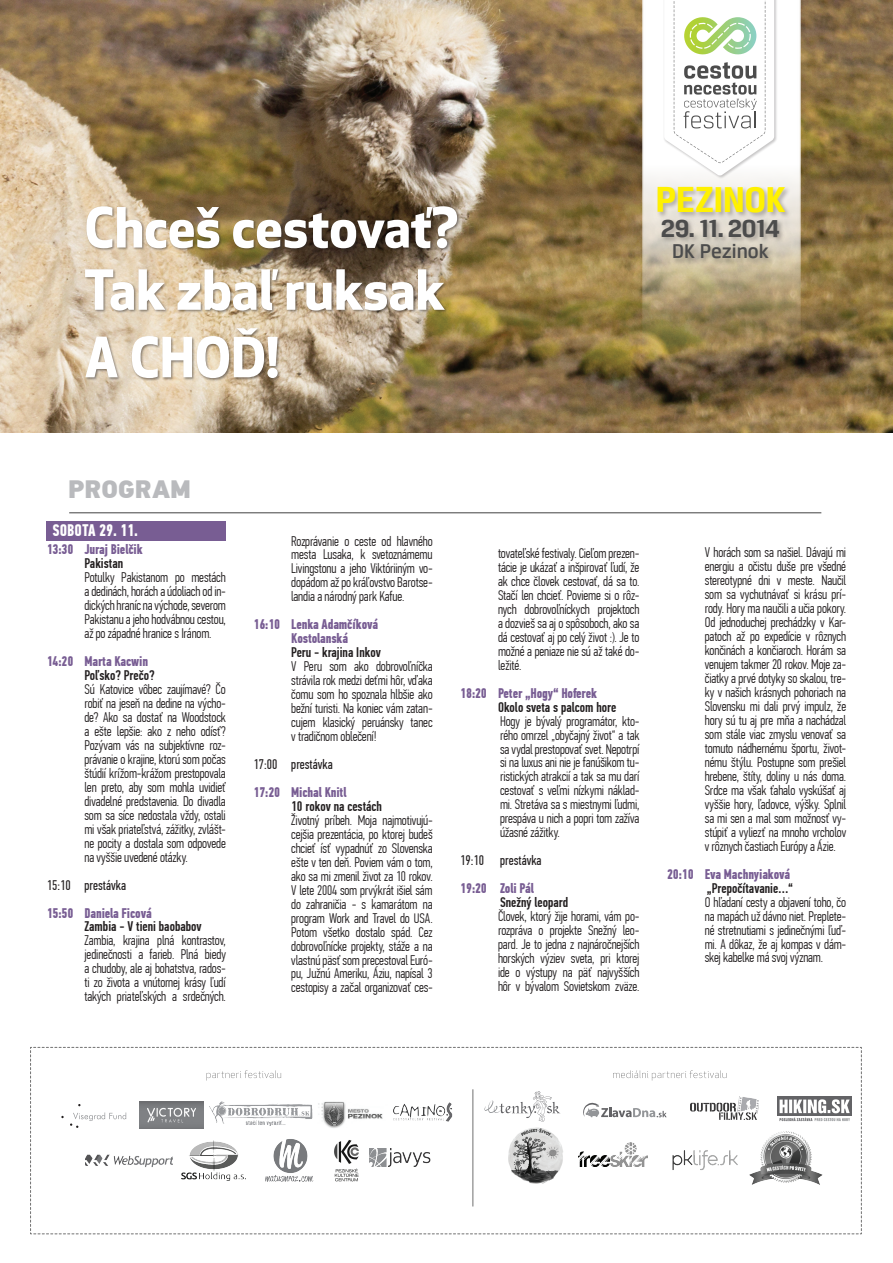
<style>
.page{position:relative;width:893px;height:1263px;background:#fff}
.page>*{position:absolute;margin:0;border:0;box-sizing:border-box;transform-origin:0 0}
.t1{font:700 54px/62.2px "Apex New";color:#fff}
.t2{font:700 38.25px "Breuer Text";letter-spacing:-.015em;color:#fff101}
.t3{font:700 26.4px "Breuer Text";letter-spacing:-.02em;color:#4c4c4c}
.t4{font:900 25.12px "PF Din Text Pro";letter-spacing:-.01em;color:#b9babd}
.t5{font:500 21.08px "Breuer Text";color:#4c4c4c}
.t6{font:700 16.73px "PF Din Text Comp Pro";letter-spacing:-.005em;color:#fff}
.t7{font:300 13.95px/14px "PF Din Text Comp Pro";letter-spacing:-.01em;color:#231f20;text-align:justify}
.t8{font:700 13.95px/14px "PF Din Text Comp Pro";letter-spacing:-.01em;color:#785d93;text-align:center}
.t9{font:500 13.95px "PF Din Text Comp Pro";color:#231f20}
.t10{font:13.95px "PF Din Text Comp Pro";color:#231f20}
</style>
<div class="page">
<img style="left:0;top:0;width:893px;height:432px">
<svg style="left:642px;top:0;width:158px;height:410px"></svg>
<div style="left:664px;top:0;width:114px;height:179px;background:#231f20;opacity:.25"></div>
<svg style="left:664px;top:0;width:110px;height:176px"></svg>
<div style="left:84px;top:206px;width:377px;height:176px;background:#231f20;opacity:.5"></div>
<hr style="left:69px;top:512px;width:752px;height:1px;background:#424242">
<div style="left:47px;top:521px;width:179px;height:19px;background:#785d93"></div>
<div style="left:656px;top:186px;width:136px;height:80px;background:#231f20;opacity:.3"></div>
<svg style="left:30px;top:1047px;width:832px;height:187px"></svg>
<img style="left:505px;top:1127px;width:62px;height:56px">
<img style="left:746px;top:1130px;width:82px;height:56px">
<h1 class="t1" style="left:84px;top:194px;width:375px">Chceš cestovať?<br>Tak zbaľ ruksak</h1>
<h1 class="t1" style="left:84px;top:324px;width:196px">a choď!</h1>
<h2 class="t2" style="left:655px;top:179px;width:132px">PEZINOK</h2>
<h3 class="t3" style="left:661px;top:214px;width:121px">29. 11. 2014</h3>
<h3 class="t5" style="left:672px;top:240px;width:98px">DK Pezinok</h3>
<h3 class="t4" style="left:68px;top:473px;width:124px">PROGRAM</h3>
<p class="t6" style="left:53px;top:521px;width:87px">Sobota 29. 11.</p>
<p class="t8" style="left:47px;top:543px;width:97px">13:30 Juraj Bielčik</p>
<p class="t9" style="left:84px;top:555px;width:40px">Pakistan</p>
<p class="t7" style="left:84px;top:570px;width:143px">Potulky Pakistanom po mestách a dedinách, horách a údoliach od in&shy;dických hraníc na východe, severom Pakistanu a jeho hodvábnou cestou, až po západné hranice s Iránom.</p>
<p class="t8" style="left:47px;top:654px;width:103px">14:20 Marta Kacwin</p>
<p class="t9" style="left:84px;top:667px;width:72px">Poľsko? Prečo?</p>
<p class="t7" style="left:84px;top:682px;width:143px">Sú Katovice vôbec zaujímavé? Čo robiť na jeseň na dedine na výcho&shy;de? Ako sa dostať na Woodstock a ešte lepšie: ako z neho odísť?<br>Pozývam vás na subjektívne roz&shy;právanie o krajine, ktorú som počas štúdií krížom-krážom prestopovala len preto, aby som mohla uvidieť divadelné predstavenia. Do divadla som sa síce nedostala vždy, ostali mi však priateľstvá, zážitky, zvlášt&shy;ne pocity a dostala som odpovede na vyššie uvedené otázky.</p>
<p class="t10" style="left:47px;top:877px;width:81px">15:10 prestávka</p>
<p class="t8" style="left:47px;top:906px;width:106px">15:50 Daniela Ficová</p>
<p class="t9" style="left:84px;top:918px;width:119px">Zambia - V tieni baobabov</p>
<p class="t7" style="left:84px;top:934px;width:143px">Zambia, krajina plná kontrastov, jedinečnosti a farieb. Plná biedy a chudoby, ale aj bohatstva, rados&shy;ti zo života a vnútornej krásy ľudí takých priateľských a srdečných.</p>
<p class="t7" style="left:291px;top:534px;width:143px">Rozprávanie o ceste od hlavného mesta Lusaka, k svetoznámemu Livingstonu a jeho Viktóriiným vo&shy;dopádom až po kráľovstvo Barotse&shy;landia a národný park Kafue.</p>
<p class="t8" style="left:254px;top:618px;width:126px">16:10 Lenka Adamčíková<br>Kostolanská</p>
<p class="t9" style="left:291px;top:644px;width:91px">Peru - krajina Inkov</p>
<p class="t7" style="left:291px;top:659px;width:143px">V Peru som ako dobrovoľníčka strávila rok medzi deťmi hôr, vďaka čomu som ho spoznala hlbšie ako bežní turisti. Na koniec vám zatan&shy;cujem klasický peruánsky tanec v tradičnom oblečení!</p>
<p class="t10" style="left:254px;top:756px;width:81px">17:00 prestávka</p>
<p class="t8" style="left:254px;top:785px;width:95px">17:20 Michal Knitl</p>
<p class="t9" style="left:291px;top:798px;width:92px">10 rokov na cestách</p>
<p class="t7" style="left:291px;top:813px;width:143px">Životný príbeh. Moja najmotivujú&shy;cejšia prezentácia, po ktorej budeš chcieť ísť vypadnúť zo Slovenska ešte v ten deň. Poviem vám o tom, ako sa mi zmenil život za 10 rokov.<br>V lete 2004 som prvýkrát išiel sám do zahraničia - s kamarátom na program Work and Travel do USA.<br>Potom všetko dostalo spád. Cez dobrovoľnícke projekty, stáže a na vlastnú päsť som precestoval Euró&shy;pu, Južnú Ameriku, Áziu, napísal 3 cestopisy a začal organizovať ces-</p>
<p class="t7" style="left:498px;top:546px;width:143px">tovateľské festivaly. Cieľom prezen&shy;tácie je ukázať a inšpirovať ľudí, že ak chce človek cestovať, dá sa to.<br>Stačí len chcieť. Povieme si o rôz&shy;nych dobrovoľníckych projektoch a dozvieš sa aj o spôsoboch, ako sa dá cestovať aj po celý život :). Je to možné a peniaze nie sú až také do&shy;ležité.</p>
<p class="t8" style="left:460px;top:686px;width:138px">18:20 Peter „Hogy“ Hoferek</p>
<p class="t9" style="left:498px;top:699px;width:120px">Okolo sveta s palcom hore</p>
<p class="t7" style="left:500px;top:714px;width:141px">Hogy je bývalý programátor, kto&shy;rého omrzel „obyčajný život“ a tak sa vydal prestopovať svet. Nepotrpí si na luxus ani nie je fanúšikom tu&shy;ristických atrakcií a tak sa mu darí cestovať s veľmi nízkymi náklad&shy;mi. Stretáva sa s miestnymi ľudmi, prespáva u nich a popri tom zažíva úžasné zážitky.</p>
<p class="t10" style="left:460px;top:852px;width:83px">19:10 prestávka</p>
<p class="t8" style="left:460px;top:881px;width:75px">19:20 Zoli Pál</p>
<p class="t9" style="left:500px;top:894px;width:70px">Snežný leopard</p>
<p class="t7" style="left:498px;top:909px;width:143px">Človek, ktorý žije horami, vám po&shy;rozpráva o projekte Snežný leo&shy;pard. Je to jedna z najnáročnejších horských výziev sveta, pri ktorej ide o výstupy na päť najvyšších hôr v bývalom Sovietskom zväze.</p>
<p class="t7" style="left:705px;top:546px;width:143px">V horách som sa našiel. Dávajú mi energiu a očistu duše pre všedné stereotypné dni v meste. Naučil som sa vychutnávať si krásu prí&shy;rody. Hory ma naučili a učia pokory.<br>Od jednoduchej prechádzky v Kar&shy;patoch až po expedície v rôznych končinách a končiaroch. Horám sa venujem takmer 20 rokov. Moje za&shy;čiatky a prvé dotyky so skalou, tre&shy;ky v našich krásnych pohoriach na Slovensku mi dali prvý impulz, že hory sú tu aj pre mňa a nachádzal som stále viac zmyslu venovať sa tomuto nádhernému športu, život&shy;nému štýlu. Postupne som prešiel hrebene, štíty, doliny u nás doma.<br>Srdce ma však ťahalo vyskúšať aj vyššie hory, ľadovce, výšky. Splnil sa mi sen a mal som možnosť vy&shy;stúpiť a vyliezť na mnoho vrcholov v rôznych častiach Európy a Ázie.</p>
<p class="t8" style="left:667px;top:867px;width:125px">20:10 Eva Machnyiaková</p>
<p class="t9" style="left:707px;top:880px;width:88px">„Prepočítavanie…“</p>
<p class="t7" style="left:705px;top:895px;width:143px">O hľadaní cesty a objavení toho, čo na mapách už dávno niet. Preplete&shy;né stretnutiami s jedinečnými ľuď&shy;mi. A dôkaz, že aj kompas v dám&shy;skej kabelke má svoj význam.</p>
</div>
